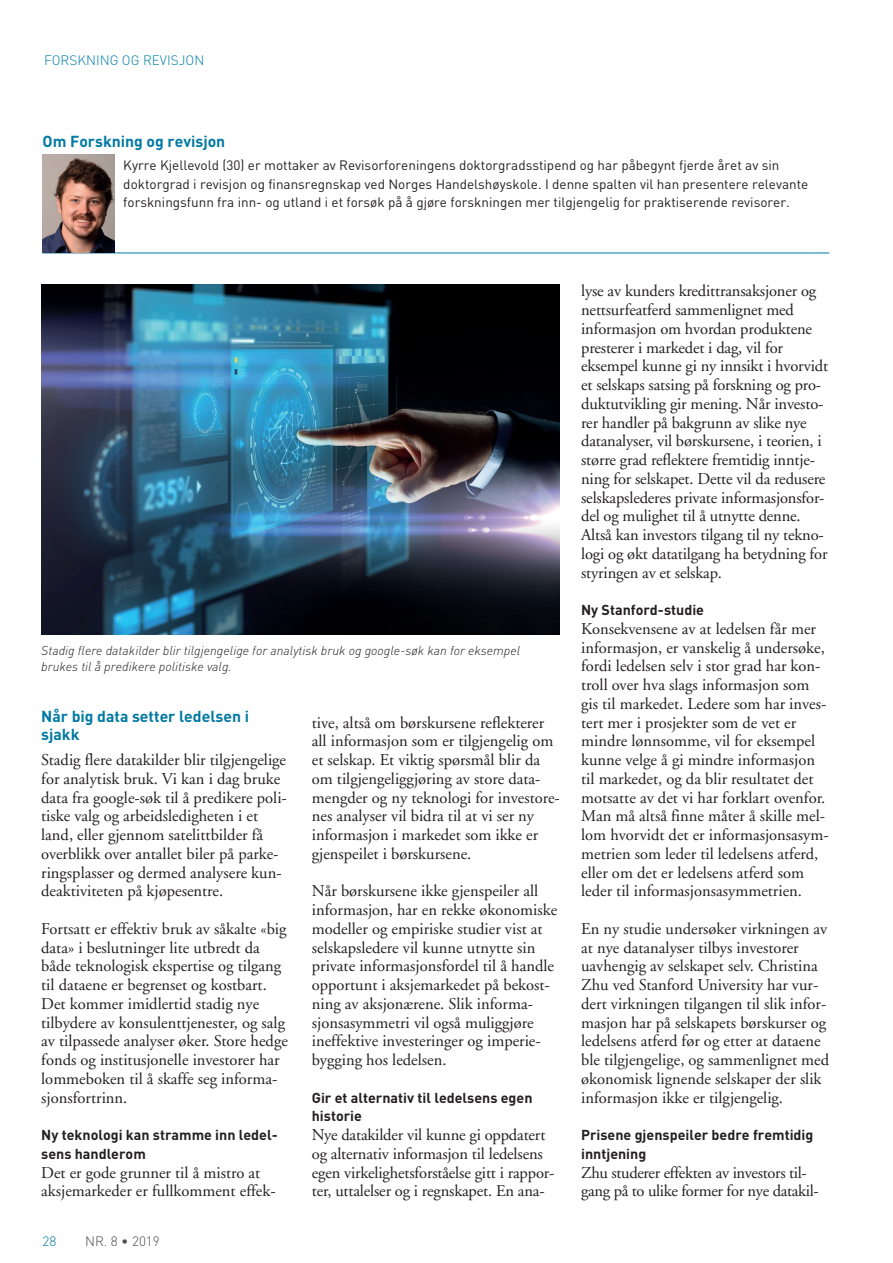
<style>
.page{position:relative;width:893px;height:1263px;background:#fff}
.page>*{position:absolute;margin:0;border:0;box-sizing:border-box;transform-origin:0 0}
.t1{font:16.5px/18.8px "Adobe Garamond";color:#231f20}
.t2{font:16.5px/18.8px "Adobe Garamond";letter-spacing:-.02em;color:#231f20}
.t3{font:700 15.75px/18px "DIN";color:#0079a3}
.t4{font:700 14.25px/18.8px "DIN";color:#231f20}
.t5{font:13.5px/18.8px "DIN";color:#231f20}
.t6{font:300 13.5px "DIN";color:#007ea7}
.t7{font:300 13.5px "DIN";color:#4b4c4d}
.t8{font:300 13.5px "DIN";color:#0079a3}
.t9{font:italic 300 12.75px/15.8px "DIN";color:#231f20}
</style>
<div class="page">
<img style="left:42px;top:285px;width:517px;height:350px">
<hr style="left:43px;top:253px;width:786px;height:1px;background:#0079a3">
<img style="left:43px;top:154px;width:72px;height:98px">
<p class="t6" style="left:44px;top:52px;width:162px">FORSKNING OG REVISJON</p>
<p class="t3" style="left:43px;top:131px;width:184px">Om Forskning og revisjon</p>
<p class="t5" style="left:123px;top:155px;width:687px">Kyrre Kjellevold (30) er mottaker av Revisorforeningens doktorgradsstipend og har påbegynt fjerde året av sin doktorgrad i revisjon og finansregnskap ved Norges Handelshøyskole. I denne spalten vil han presentere relevante forskningsfunn fra inn- og utland i et forsøk på å gjøre forskningen mer tilgjengelig for praktiserende revisorer.</p>
<p class="t9" style="left:41px;top:643px;width:480px">Stadig flere datakilder blir tilgjengelige for analytisk bruk og google-søk kan for eksempel brukes til å predikere politiske valg.</p>
<p class="t3" style="left:41px;top:707px;width:209px">Når big data setter ledelsen i sjakk</p>
<p class="t1" style="left:41px;top:751px;width:247px">Stadig flere datakilder blir tilgjengelige for analytisk bruk. Vi kan i dag bruke data fra google-søk til å predikere poli&shy;tiske valg og arbeidsledigheten i et land, eller gjennom satelittbilder få overblikk over antallet biler på parke&shy;ringsplasser og dermed analysere kun&shy;deaktiviteten på kjøpesentre.</p>
<p class="t1" style="left:41px;top:920px;width:248px">Fortsatt er effektiv bruk av såkalte «big data» i beslutninger lite utbredt da både teknologisk ekspertise og tilgang til dataene er begrenset og kostbart.<br>Det kommer imidlertid stadig nye tilbydere av konsulenttjenester, og salg av tilpassede analyser øker. Store hedge fonds og institusjonelle investorer har lommeboken til å skaffe seg informa&shy;sjonsfortrinn.</p>
<p class="t4" style="left:41px;top:1125px;width:238px">Ny teknologi kan stramme inn ledel&shy;sens handlerom</p>
<p class="t1" style="left:41px;top:1163px;width:236px">Det er gode grunner til å mistro at aksjemarkeder er fullkomment effek-</p>
<p class="t1" style="left:312px;top:713px;width:250px">tive, altså om børskursene reflekterer all informasjon som er tilgjengelig om et selskap. Et viktig spørsmål blir da om tilgjengeliggjøring av store data&shy;mengder og ny teknologi for investore&shy;nes analyser vil bidra til at vi ser ny informasjon i markedet som ikke er gjenspeilet i børskursene.</p>
<p class="t1" style="left:312px;top:882px;width:247px">Når børskursene ikke gjenspeiler all informasjon, har en rekke økonomiske modeller og empiriske studier vist at selskapsledere vil kunne utnytte sin private informasjonsfordel til å handle opportunt i aksjemarkedet på bekost&shy;ning av aksjonærene. Slik informa&shy;sjonsasymmetri vil også muliggjøre ineffektive investeringer og imperie&shy;bygging hos ledelsen.</p>
<p class="t4" style="left:312px;top:1087px;width:222px">Gir et alternativ til ledelsens egen historie</p>
<p class="t1" style="left:312px;top:1126px;width:244px">Nye datakilder vil kunne gi oppdatert og alternativ informasjon til ledelsens egen virkelighetsforståelse gitt i rappor&shy;ter, uttalelser og i regnskapet. En ana-</p>
<p class="t8" style="left:43px;top:1232px;width:16px">28</p>
<p class="t7" style="left:85px;top:1232px;width:76px">NR. 8 • 2019</p>
<p class="t1" style="left:581px;top:282px;width:249px">lyse av kunders kredittransaksjoner og nettsurfeatferd sammenlignet med informasjon om hvordan produktene presterer i markedet i dag, vil for eksempel kunne gi ny innsikt i hvorvidt et selskaps satsing på forskning og pro&shy;duktutvikling gir mening. Når investo&shy;rer handler på bakgrunn av slike nye datanalyser, vil børskursene, i teorien, i større grad reflektere fremtidig inntje&shy;ning for selskapet. Dette vil da redusere selskapslederes private informasjonsfor&shy;del og mulighet til å utnytte denne.<br>Altså kan investors tilgang til ny tekno&shy;logi og økt datatilgang ha betydning for styringen av et selskap.</p>
<p class="t4" style="left:581px;top:600px;width:124px">Ny Stanford-studie</p>
<p class="t1" style="left:581px;top:620px;width:249px">Konsekvensene av at ledelsen får mer informasjon, er vanskelig å undersøke, fordi ledelsen selv i stor grad har kon&shy;troll over hva slags informasjon som gis til markedet. Ledere som har inves&shy;tert mer i prosjekter som de vet er mindre lønnsomme, vil for eksempel kunne velge å gi mindre informasjon til markedet, og da blir resultatet det motsatte av det vi har forklart ovenfor.<br>Man må altså finne måter å skille mel&shy;lom hvorvidt det er informasjonsasym&shy;metrien som leder til ledelsens atferd, eller om det er ledelsens atferd som leder til informasjonsasymmetrien.</p>
<p class="t1" style="left:581px;top:920px;width:250px">En ny studie undersøker virkningen av at nye datanalyser tilbys investorer uavhengig av selskapet selv. Christina Zhu ved Stanford University har vur&shy;dert virkningen tilgangen til slik infor&shy;masjon har på selskapets børskurser og ledelsens atferd før og etter at dataene ble tilgjengelige, og sammenlignet med økonomisk lignende selskaper der slik informasjon ikke er tilgjengelig.</p>
<p class="t4" style="left:581px;top:1125px;width:234px">Prisene gjenspeiler bedre fremtidig inntjening</p>
<p class="t2" style="left:581px;top:1163px;width:239px">Zhu studerer effekten av investors til&shy;gang på to ulike former for nye datakil-</p>
</div>
